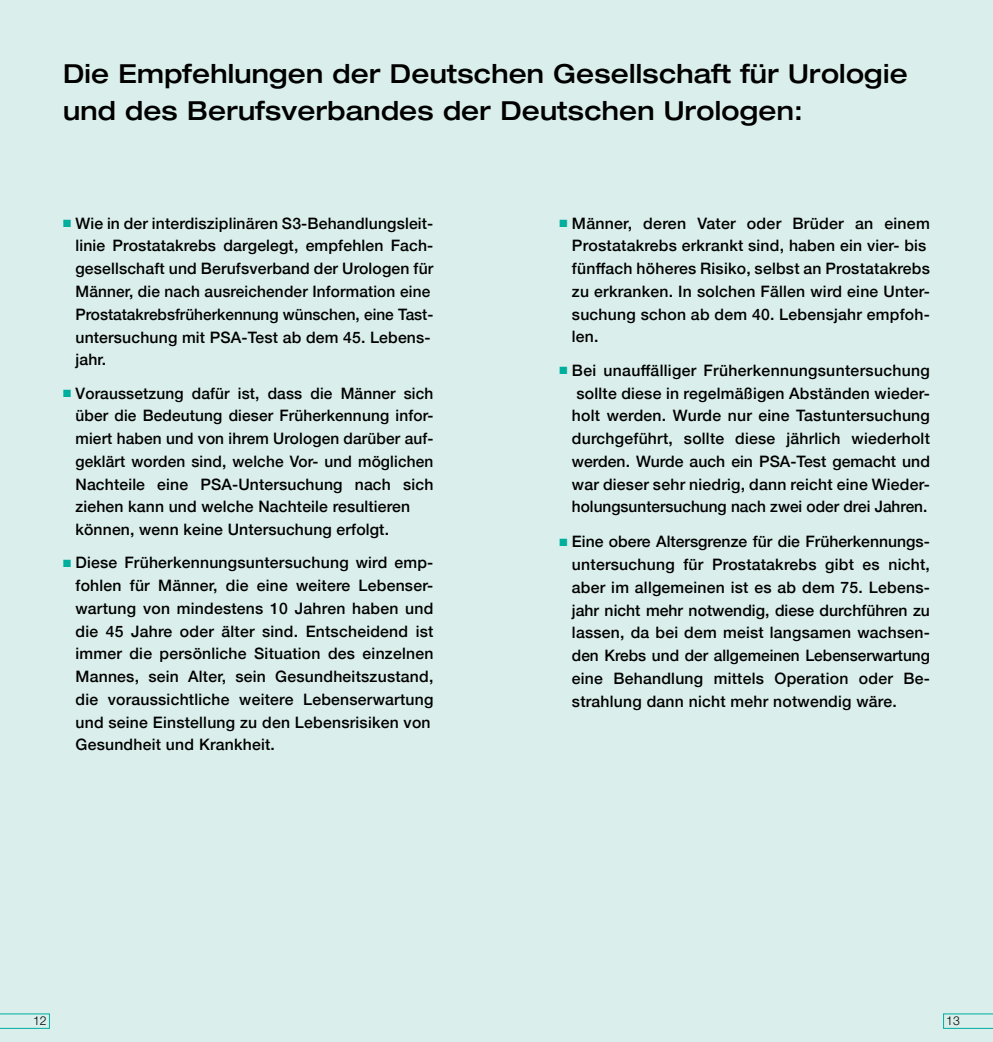
<style>
.page{position:relative;width:993px;height:1042px;background:#fff}
.page>*{position:absolute;margin:0;border:0;box-sizing:border-box;transform-origin:0 0}
.t1{font:500 expanded 26.25px/36.8px "Helvetica Neue";letter-spacing:.01em;color:#000;scale:.95 1}
.t2{font:500 15.75px/22.8px "Helvetica Neue";letter-spacing:.01em;color:#000}
.t3{font:300 12.25px "Helvetica Neue";color:#000}
.s1{color:#00ae9d}
</style>
<div class="page">
<div style="left:0;top:0;width:992px;height:1042px;background:#daefeb"></div>
<svg style="left:943px;top:1013px;width:49px;height:15px"></svg>
<svg style="left:0;top:1013px;width:50px;height:15px"></svg>
<h1 class="t1" style="left:63px;top:55px;width:890px">Die Empfehlungen der Deutschen Gesellschaft für Urologie und des Berufsverbandes der Deutschen Urologen:</h1>
<p class="t2" style="left:75px;top:210px;width:359px;text-indent:-12px"><span class="s1">■</span> Wie in der interdisziplinären S3-Behandlungsleit&shy;linie Prostatakrebs dargelegt, empfehlen Fach&shy;gesellschaft und Berufsverband der Urologen für Männer, die nach ausreichender Information eine Prostatakrebsfrüherkennung wünschen, eine Tast&shy;untersuchung mit PSA-Test ab dem 45. Lebens&shy;jahr.</p>
<p class="t2" style="left:75px;top:380px;width:359px;text-indent:-12px"><span class="s1">■</span> Voraussetzung dafür ist, dass die Männer sich über die Bedeutung dieser Früherkennung infor&shy;miert haben und von ihrem Urologen darüber auf&shy;geklärt worden sind, welche Vor- und möglichen Nachteile eine PSA-Untersuchung nach sich ziehen kann und welche Nachteile resultieren können, wenn keine Untersuchung erfolgt.</p>
<p class="t2" style="left:75px;top:550px;width:359px;text-indent:-12px"><span class="s1">■</span> Diese Früherkennungsuntersuchung wird emp&shy;fohlen für Männer, die eine weitere Lebenser&shy;wartung von mindestens 10 Jahren haben und die 45 Jahre oder älter sind. Entscheidend ist immer die persönliche Situation des einzelnen Mannes, sein Alter, sein Gesundheitszustand, die voraussichtliche weitere Lebenserwartung und seine Einstellung zu den Lebensrisiken von Gesundheit und Krankheit.</p>
<p class="t2" style="left:571px;top:210px;width:359px;text-indent:-12px"><span class="s1">■</span> Männer, deren Vater oder Brüder an einem Prostatakrebs erkrankt sind, haben ein vier- bis fünffach höheres Risiko, selbst an Prostatakrebs zu erkranken. In solchen Fällen wird eine Unter&shy;suchung schon ab dem 40. Lebensjahr empfoh&shy;len.</p>
<p class="t2" style="left:571px;top:357px;width:359px;text-align:justify;text-indent:-12px"><span class="s1">■</span> Bei unauffälliger Früherkennungsuntersuchung sollte diese in regelmäßigen Abständen wieder&shy;holt werden. Wurde nur eine Tastuntersuchung durchgeführt, sollte diese jährlich wiederholt werden. Wurde auch ein PSA-Test gemacht und war dieser sehr niedrig, dann reicht eine Wieder&shy;holungsuntersuchung nach zwei oder drei Jahren.</p>
<p class="t2" style="left:571px;top:529px;width:359px;text-align:justify;text-indent:-12px"><span class="s1">■</span> Eine obere Altersgrenze für die Früherkennungs&shy;untersuchung für Prostatakrebs gibt es nicht, aber im allgemeinen ist es ab dem 75. Lebens&shy;jahr nicht mehr notwendig, diese durchführen zu lassen, da bei dem meist langsamen wachsen&shy;den Krebs und der allgemeinen Lebenserwartung eine Behandlung mittels Operation oder Be&shy;strahlung dann nicht mehr notwendig wäre.</p>
<p class="t3" style="left:33px;top:1013px;width:15px">12</p>
<p class="t3" style="left:945px;top:1013px;width:15px">13</p>
</div>
